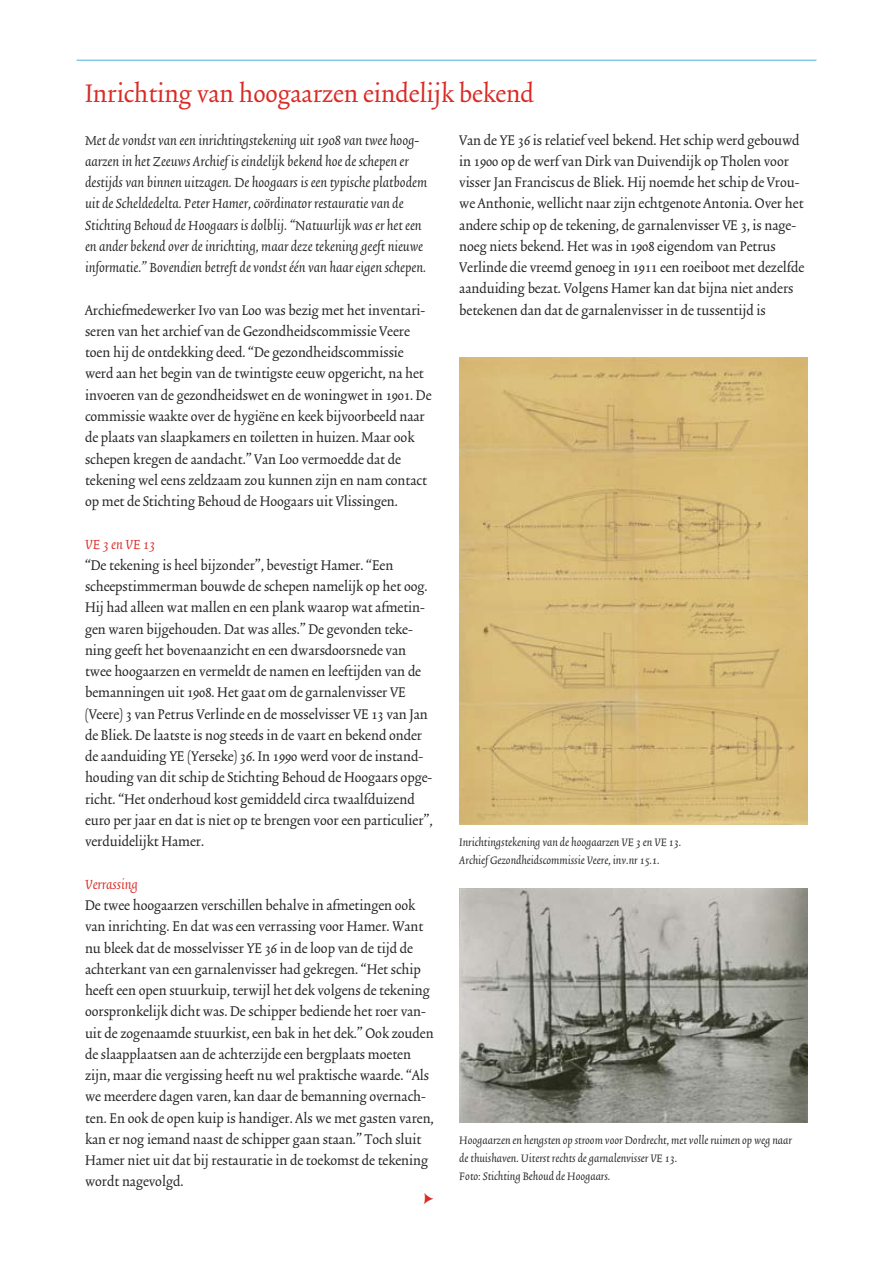
<style>
.page{position:relative;width:893px;height:1263px;background:#fff}
.page>*{position:absolute;margin:0;border:0;box-sizing:border-box;transform-origin:0 0}
.t1{font:36px "Trinite No 2 Rom Con";color:#d92a25}
.t2{font:30px "Trinite No 2 Rom Con";color:#d92a25}
.t3{font:16.5px/21.3px "Trinite No 2 Rom Con";color:#222226}
.t4{font:italic 16.5px/21.3px "Trinite No 2";color:#222226}
.t5{font:italic 16.5px "Trinite No 2";color:#d92a25}
.t6{font:italic 13.5px/18px "Trinite No 2";color:#222226}
</style>
<div class="page">
<hr style="left:77px;top:60px;width:739px;height:1px;background:#83c9ea">
<img style="left:459px;top:889px;width:349px;height:234px">
<img style="left:459px;top:357px;width:349px;height:468px">
<h2 class="t2" style="left:85px;top:80px;width:450px">Inrichting van hoogaarzen eindelijk bekend</h2>
<p class="t4" style="left:85px;top:130px;width:344px">Met de vondst van een inrichtingstekening uit 1908 van twee hoog&shy;aarzen in het Zeeuws Archief is eindelijk bekend hoe de schepen er destijds van binnen uitzagen. De hoogaars is een typische platbodem uit de Scheldedelta. Peter Hamer, coördinator restauratie van de Stichting Behoud de Hoogaars is dolblij. “Natuurlijk was er het een en ander bekend over de inrichting, maar deze tekening geeft nieuwe informatie.” Bovendien betreft de vondst één van haar eigen schepen.</p>
<p class="t3" style="left:85px;top:300px;width:348px">Archiefmedewerker Ivo van Loo was bezig met het inventari&shy;seren van het archief van de Gezondheidscommissie Veere toen hij de ontdekking deed. “De gezondheidscommissie werd aan het begin van de twintigste eeuw opgericht, na het invoeren van de gezondheidswet en de woningwet in 1901. De commissie waakte over de hygiëne en keek bijvoorbeeld naar de plaats van slaapkamers en toiletten in huizen. Maar ook schepen kregen de aandacht.” Van Loo vermoedde dat de tekening wel eens zeldzaam zou kunnen zijn en nam contact op met de Stichting Behoud de Hoogaars uit Vlissingen.</p>
<p class="t5" style="left:85px;top:536px;width:72px">VE 3 en VE 13</p>
<p class="t3" style="left:85px;top:555px;width:349px">“De tekening is heel bijzonder”, bevestigt Hamer. “Een scheepstimmerman bouwde de schepen namelijk op het oog.<br>Hij had alleen wat mallen en een plank waarop wat afmetin&shy;gen waren bijgehouden. Dat was alles.” De gevonden teke&shy;ning geeft het bovenaanzicht en een dwarsdoorsnede van twee hoogaarzen en vermeldt de namen en leeftijden van de bemanningen uit 1908. Het gaat om de garnalenvisser VE (Veere) 3 van Petrus Verlinde en de mosselvisser VE 13 van Jan de Bliek. De laatste is nog steeds in de vaart en bekend onder de aanduiding YE (Yerseke) 36. In 1990 werd voor de instand&shy;houding van dit schip de Stichting Behoud de Hoogaars opge&shy;richt. “Het onderhoud kost gemiddeld circa twaalfduizend euro per jaar en dat is niet op te brengen voor een particulier”, verduidelijkt Hamer.</p>
<p class="t5" style="left:85px;top:877px;width:54px">Verrassing</p>
<p class="t3" style="left:85px;top:896px;width:350px">De twee hoogaarzen verschillen behalve in afmetingen ook van inrichting. En dat was een verrassing voor Hamer. Want nu bleek dat de mosselvisser YE 36 in de loop van de tijd de achterkant van een garnalenvisser had gekregen. “Het schip heeft een open stuurkuip, terwijl het dek volgens de tekening oorspronkelijk dicht was. De schipper bediende het roer van&shy;uit de zogenaamde stuurkist, een bak in het dek.” Ook zouden de slaapplaatsen aan de achterzijde een bergplaats moeten zijn, maar die vergissing heeft nu wel praktische waarde. “Als we meerdere dagen varen, kan daar de bemanning overnach&shy;ten. En ook de open kuip is handiger. Als we met gasten varen, kan er nog iemand naast de schipper gaan staan.” Toch sluit Hamer niet uit dat bij restauratie in de toekomst de tekening wordt nagevolgd.</p>
<h1 class="t1" style="left:423px;top:1180px;width:12px">&gt;</h1>
<p class="t3" style="left:459px;top:130px;width:346px">Van de YE 36 is relatief veel bekend. Het schip werd gebouwd in 1900 op de werf van Dirk van Duivendijk op Tholen voor visser Jan Franciscus de Bliek. Hij noemde het schip de Vrou&shy;we Anthonie, wellicht naar zijn echtgenote Antonia. Over het andere schip op de tekening, de garnalenvisser VE 3, is nage&shy;noeg niets bekend. Het was in 1908 eigendom van Petrus Verlinde die vreemd genoeg in 1911 een roeiboot met dezelfde aanduiding bezat. Volgens Hamer kan dat bijna niet anders betekenen dan dat de garnalenvisser in de tussentijd is</p>
<p class="t6" style="left:459px;top:834px;width:224px">Inrichtingstekening van de hoogaarzen VE 3 en VE 13.<br>Archief Gezondheidscommissie Veere, inv.nr 15.1.</p>
<p class="t6" style="left:459px;top:1132px;width:334px">Hoogaarzen en hengsten op stroom voor Dordrecht, met volle ruimen op weg naar de thuishaven. Uiterst rechts de garnalenvisser VE 13.<br>Foto: Stichting Behoud de Hoogaars.</p>
</div>
